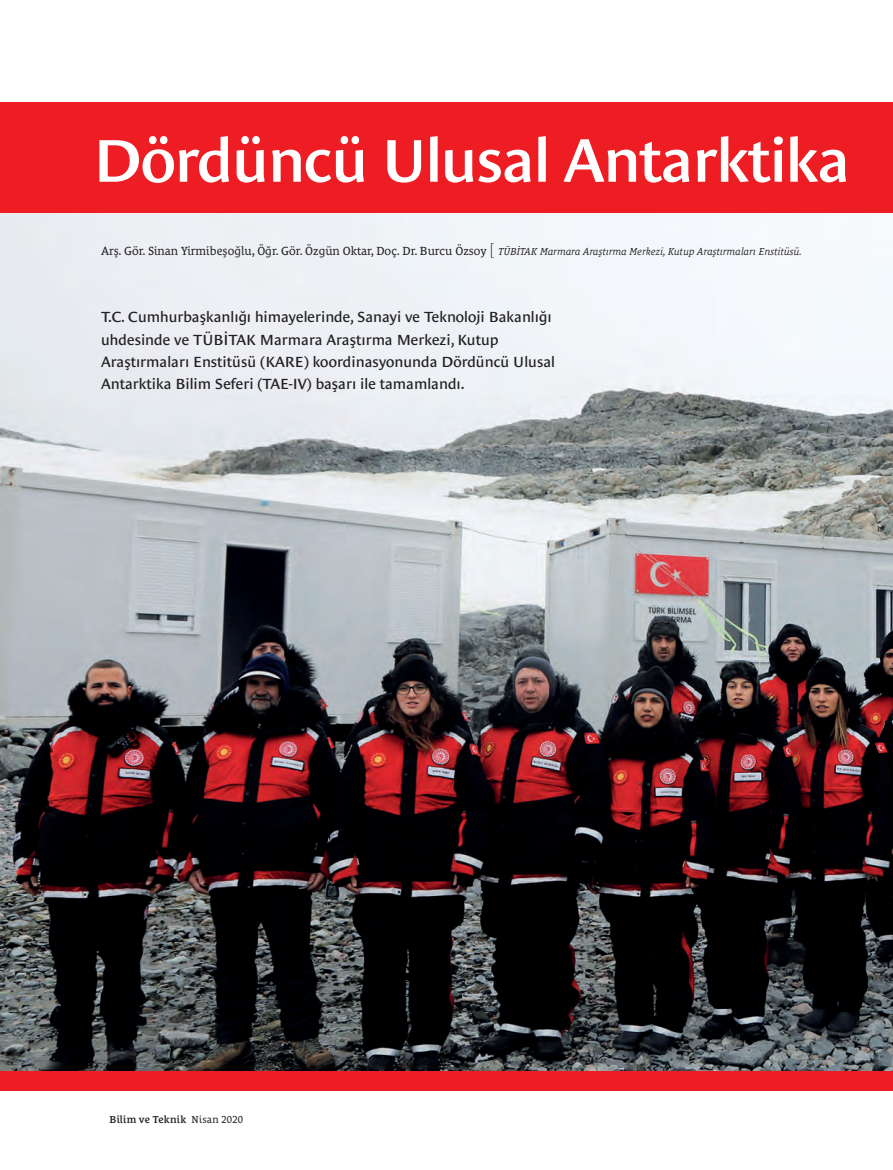
<style>
.page{position:relative;width:893px;height:1170px;background:#fff}
.page>*{position:absolute;margin:0;border:0;box-sizing:border-box;transform-origin:0 0}
.t1{font:600 61.5px "Le Monde Sans Pro";letter-spacing:-.02em;color:#fff}
.t2{font:15px/22.4px "Le Monde Sans Pro";color:#231f20}
.t3{font:12px "Le Monde Courrier Pro";color:#231f20}
.t4{font:600 10.35px "Le Monde Courrier Pro";letter-spacing:.01em;color:#231f20}
.s1{font-family:"Le Monde Sans Pro";font-weight:300;font-stretch:expanded;font-size:16.2px}
.s2{font-style:italic;font-size:10.35px}
.s3{font-weight:400}
</style>
<div class="page">
<img style="left:0;top:213px;width:892px;height:858px">
<div style="left:0;top:1071px;width:892px;height:19px;background:#ee1d23"></div>
<div style="left:0;top:102px;width:892px;height:111px;background:#ee1d23"></div>
<h1 class="t1" style="left:93px;top:113px;width:758px">Dördüncü Ulusal Antarktika</h1>
<p class="t3" style="left:101px;top:241px;width:702px">Arş. Gör. Sinan Yirmibeşoğlu, Öğr. Gör. Özgün Oktar, Doç. Dr. Burcu Özsoy <span class="s1">[</span> <span class="s2">TÜBİTAK Marmara Araştırma Merkezi, Kutup Araştırmaları Enstitüsü.</span></p>
<p class="t2" style="left:101px;top:304px;width:455px">T.C. Cumhurbaşkanlığı himayelerinde, Sanayi ve Teknoloji Bakanlığı uhdesinde ve TÜBİTAK Marmara Araştırma Merkezi, Kutup Araştırmaları Enstitüsü (KARE) koordinasyonunda Dördüncü Ulusal Antarktika Bilim Seferi (TAE-IV) başarı ile tamamlandı.</p>
<p class="t4" style="left:110px;top:1110px;width:135px">Bilim ve Teknik <span class="s3">Nisan 2020</span></p>
</div>
